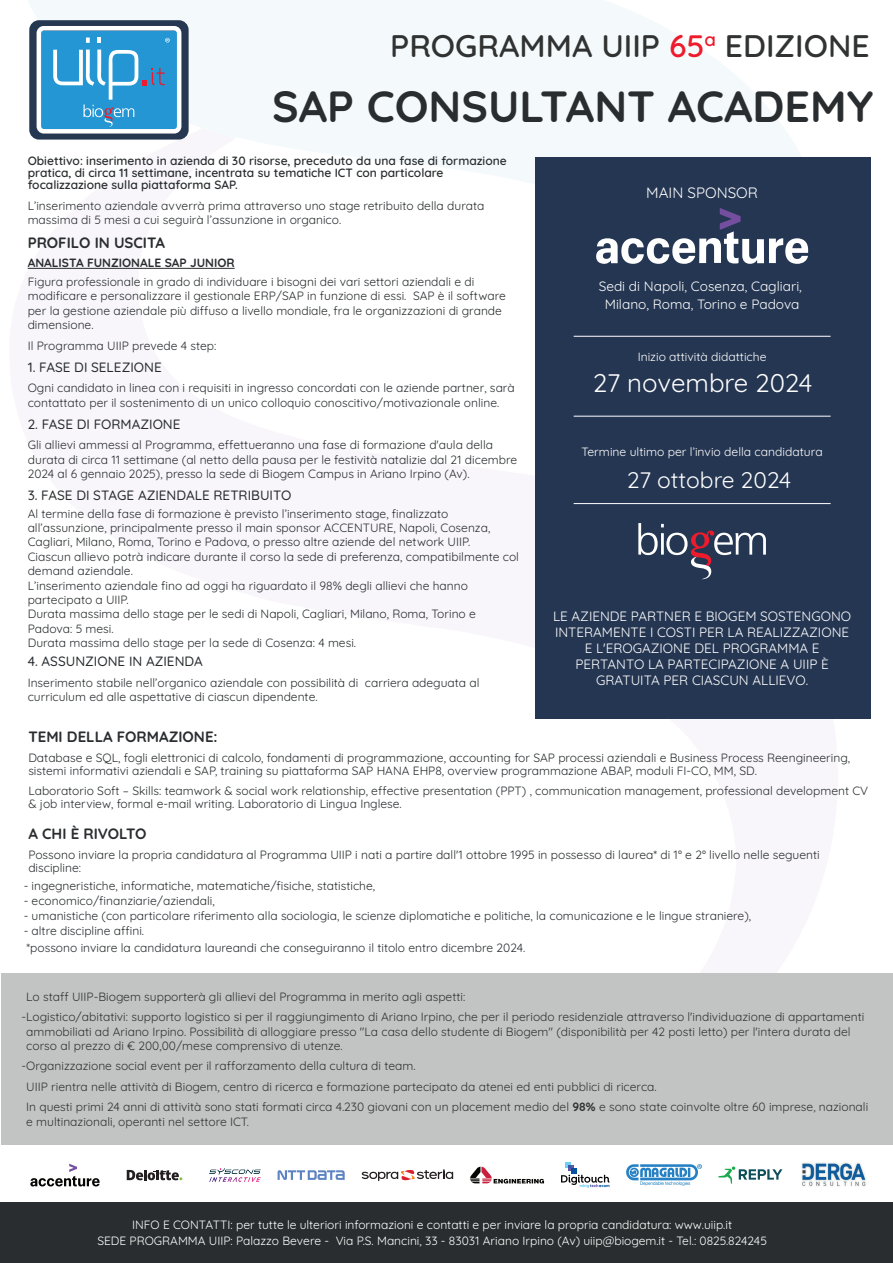
<style>
.page{position:relative;width:893px;height:1263px;background:#fff}
.page>*{position:absolute;margin:0;border:0;box-sizing:border-box;transform-origin:0 0}
.t1{font:700 43.65px "Quicksand";color:#292d2f}
.t2{font:600 31.2px "Quicksand";color:#313232}
.t3{font:25.5px "Quicksand";color:#fff}
.t4{font:22.5px "Quicksand";color:#fff}
.t5{font:700 15px "Quicksand";color:#292d2f}
.t6{font:15px "Quicksand";color:#fff}
.t7{font:13.5px/16.2px "Quicksand";color:#fff;text-align:center}
.t8{font:500 13.5px "Quicksand";color:#292d2f}
.t9{font:12px/14.4px "Quicksand";color:#292d2f}
.t10{font:12px/20.4px "Quicksand";color:#313232}
.t11{font:12px/16.5px "Quicksand";color:#fff;text-align:center}
.t12{font:600 12px/12px "Quicksand";color:#292d2f}
.t13{font:700 12px "Quicksand";color:#292d2f}
.s1{color:#ed1b2c}
.s2{font-weight:700}
</style>
<div class="page">
<div style="left:0;top:1203px;width:893px;height:60px;background:#292d2f"></div>
<svg style="left:28px;top:0;width:773px;height:268px;fill:#f4fafc"></svg>
<div style="left:2px;top:974px;width:891px;height:171px;background:#c2c3c3"></div>
<div style="left:29px;top:20px;width:160px;height:120px;border:10px solid #263851;border-radius:5px"></div>
<div style="left:37px;top:26px;width:144px;height:108px;border:4px solid #fff;border-radius:5px"></div>
<svg style="left:38px;top:28px;width:142px;height:103px;background:#4aa6d8"></svg>
<div style="left:535px;top:157px;width:335px;height:561px;background:#253652"></div>
<hr style="left:28px;top:268px;width:207px;height:1px;background:#292d2f">
<svg style="left:638px;top:523px;width:128px;height:57px"></svg>
<svg style="left:596px;top:208px;width:212px;height:56px"></svg>
<hr style="left:574px;top:336px;width:257px;height:1px;background:#fff">
<hr style="left:574px;top:416px;width:257px;height:1px;background:#fff">
<hr style="left:574px;top:503px;width:257px;height:1px;background:#fff">
<svg style="left:470px;top:1166px;width:74px;height:18px"></svg>
<svg style="left:362px;top:1169px;width:91px;height:12px"></svg>
<svg style="left:718px;top:1166px;width:64px;height:18px"></svg>
<svg style="left:30px;top:1164px;width:70px;height:22px"></svg>
<svg style="left:278px;top:1170px;width:67px;height:10px"></svg>
<svg style="left:127px;top:1170px;width:56px;height:10px"></svg>
<img style="left:210px;top:1169px;width:51px;height:12px">
<svg style="left:561px;top:1162px;width:48px;height:26px"></svg>
<img style="left:801px;top:1162px;width:65px;height:25px">
<img style="left:626px;top:1164px;width:75px;height:22px">
<h2 class="t2" style="left:390px;top:20px;width:481px">PROGRAMMA UIIP <span class="s1">65</span><sup>a</sup> EDIZIONE</h2>
<h1 class="t1" style="left:272px;top:71px;width:603px">SAP CONSULTANT ACADEMY</h1>
<p class="t12" style="left:28px;top:154px;width:481px">Obiettivo: inserimento in azienda di 30 risorse, preceduto da una fase di formazione pratica, di circa 11 settimane, incentrata su tematiche ICT con particolare focalizzazione sulla piattaforma SAP.</p>
<p class="t9" style="left:28px;top:197px;width:458px">L’inserimento aziendale avverrà prima attraverso uno stage retribuito della durata massima di 5 mesi a cui seguirà l’assunzione in organico.</p>
<p class="t5" style="left:28px;top:230px;width:139px">PROFILO IN USCITA</p>
<p class="t13" style="left:28px;top:253px;width:208px">ANALISTA FUNZIONALE SAP JUNIOR</p>
<p class="t9" style="left:28px;top:273px;width:480px">Figura professionale in grado di individuare i bisogni dei vari settori aziendali e di modificare e personalizzare il gestionale ERP/SAP in funzione di essi. SAP è il software per la gestione aziendale più diffuso a livello mondiale, fra le organizzazioni di grande dimensione.</p>
<p class="t9" style="left:28px;top:337px;width:190px">Il Programma UIIP prevede 4 step:</p>
<p class="t8" style="left:28px;top:356px;width:136px">1. FASE DI SELEZIONE</p>
<p class="t9" style="left:28px;top:380px;width:488px">Ogni candidato in linea con i requisiti in ingresso concordati con le aziende partner, sarà contattato per il sostenimento di un unico colloquio conoscitivo/motivazionale online.</p>
<p class="t8" style="left:28px;top:413px;width:154px">2. FASE DI FORMAZIONE</p>
<p class="t9" style="left:28px;top:437px;width:491px">Gli allievi ammessi al Programma, effettueranno una fase di formazione d'aula della durata di circa 11 settimane (al netto della pausa per le festività natalizie dal 21 dicembre<br>2024 al 6 gennaio 2025), presso la sede di Biogem Campus in Ariano Irpino (Av).</p>
<p class="t8" style="left:28px;top:485px;width:265px">3. FASE DI STAGE AZIENDALE RETRIBUITO</p>
<p class="t9" style="left:28px;top:505px;width:493px">Al termine della fase di formazione è previsto l’inserimento stage, finalizzato all’assunzione, principalmente presso il main sponsor ACCENTURE, Napoli, Cosenza, Cagliari, Milano, Roma, Torino e Padova, o presso altre aziende del network UIIP.<br>Ciascun allievo potrà indicare durante il corso la sede di preferenza, compatibilmente col demand aziendale.<br>L’inserimento aziendale fino ad oggi ha riguardato il 98% degli allievi che hanno partecipato a UIIP.<br>Durata massima dello stage per le sedi di Napoli, Cagliari, Milano, Roma, Torino e Padova: 5 mesi.<br>Durata massima dello stage per la sede di Cosenza: 4 mesi.</p>
<p class="t8" style="left:28px;top:651px;width:177px">4. ASSUNZIONE IN AZIENDA</p>
<p class="t9" style="left:28px;top:674px;width:453px">Inserimento stabile nell’organico aziendale con possibilità di carriera adeguata al curriculum ed alle aspettative di ciascun dipendente.</p>
<p class="t5" style="left:28px;top:724px;width:191px">TEMI DELLA FORMAZIONE:</p>
<p class="t9" style="left:28px;top:749px;width:823px;line-height:13.5px">Database e SQL, fogli elettronici di calcolo, fondamenti di programmazione, accounting for SAP processi aziendali e Business Process Reengineering, sistemi informativi aziendali e SAP, training su piattaforma SAP HANA EHP8, overview programmazione ABAP, moduli FI-CO, MM, SD.</p>
<p class="t9" style="left:28px;top:782px;width:841px;line-height:13.5px">Laboratorio Soft – Skills: teamwork &amp; social work relationship, effective presentation (PPT) , communication management, professional development CV &amp; job interview, formal e-mail writing. Laboratorio di Lingua Inglese.</p>
<p class="t6" style="left:646px;top:181px;width:113px">MAIN SPONSOR</p>
<p class="t7" style="left:599px;top:276px;width:205px;line-height:17.2px">Sedi di Napoli, Cosenza, Cagliari,<br>Milano, Roma, Torino e Padova</p>
<p class="t11" style="left:638px;top:347px;width:130px">Inizio attività didattiche</p>
<h3 class="t3" style="left:593px;top:363px;width:221px">27 novembre 2024</h3>
<p class="t11" style="left:582px;top:443px;width:243px">Termine ultimo per l’invio della candidatura</p>
<h3 class="t4" style="left:627px;top:462px;width:166px">27 ottobre 2024</h3>
<p class="t7" style="left:553px;top:606px;width:300px">LE AZIENDE PARTNER E BIOGEM SOSTENGONO INTERAMENTE I COSTI PER LA REALIZZAZIONE E L'EROGAZIONE DEL PROGRAMMA E PERTANTO LA PARTECIPAZIONE A UIIP È GRATUITA PER CIASCUN ALLIEVO.</p>
<p class="t5" style="left:28px;top:821px;width:120px">A CHI È RIVOLTO</p>
<p class="t9" style="left:28px;top:846px;width:793px;line-height:13.5px">Possono inviare la propria candidatura al Programma UIIP i nati a partire dall'1 ottobre 1995 in possesso di laurea* di 1° e 2° livello nelle seguenti discipline:</p>
<p class="t9" style="left:24px;top:877px;width:353px">- ingegneristiche, informatiche, matematiche/fisiche, statistiche,</p>
<p class="t9" style="left:24px;top:892px;width:192px">- economico/finanziarie/aziendali,</p>
<p class="t9" style="left:24px;top:907px;width:729px">- umanistiche (con particolare riferimento alla sociologia, le scienze diplomatiche e politiche, la comunicazione e le lingue straniere),</p>
<p class="t9" style="left:24px;top:921px;width:503px;line-height:16.5px">- altre discipline affini.<br>*possono inviare la candidatura laureandi che conseguiranno il titolo entro dicembre 2024.</p>
<p class="t10" style="left:22px;top:985px;width:844px;text-indent:5px">Lo staff UIIP-Biogem supporterà gli allievi del Programma in merito agli aspetti:<br>-Logistico/abitativi: supporto logistico si per il raggiungimento di Ariano Irpino, che per il periodo residenziale attraverso l'individuazione di appartamenti</p>
<p class="t10" style="left:26px;top:1023px;width:826px;line-height:14.4px">ammobiliati ad Ariano Irpino. Possibilità di alloggiare presso "La casa dello studente di Biogem" (disponibilità per 42 posti letto) per l'intera durata del corso al prezzo di € 200,00/mese comprensivo di utenze.</p>
<p class="t10" style="left:26px;top:1055px;width:843px;text-indent:-5px">-Organizzazione social event per il rafforzamento della cultura di team.<br>UIIP rientra nelle attività di Biogem, centro di ricerca e formazione partecipato da atenei ed enti pubblici di ricerca.<br>In questi primi 24 anni di attività sono stati formati circa 4.230 giovani con un placement medio del <span class="s2">98%</span> e sono state coinvolte oltre 60 imprese, nazionali</p>
<p class="t10" style="left:26px;top:1110px;width:224px">e multinazionali, operanti nel settore ICT.</p>
<p class="t11" style="left:97px;top:1215px;width:671px">INFO E CONTATTI: per tutte le ulteriori informazioni e contatti e per inviare la propria candidatura: www.uiip.it<br>SEDE PROGRAMMA UIIP: Palazzo Bevere - Via P.S. Mancini, 33 - 83031 Ariano Irpino (Av) uiip@biogem.it - Tel.: 0825.824245</p>
</div>
